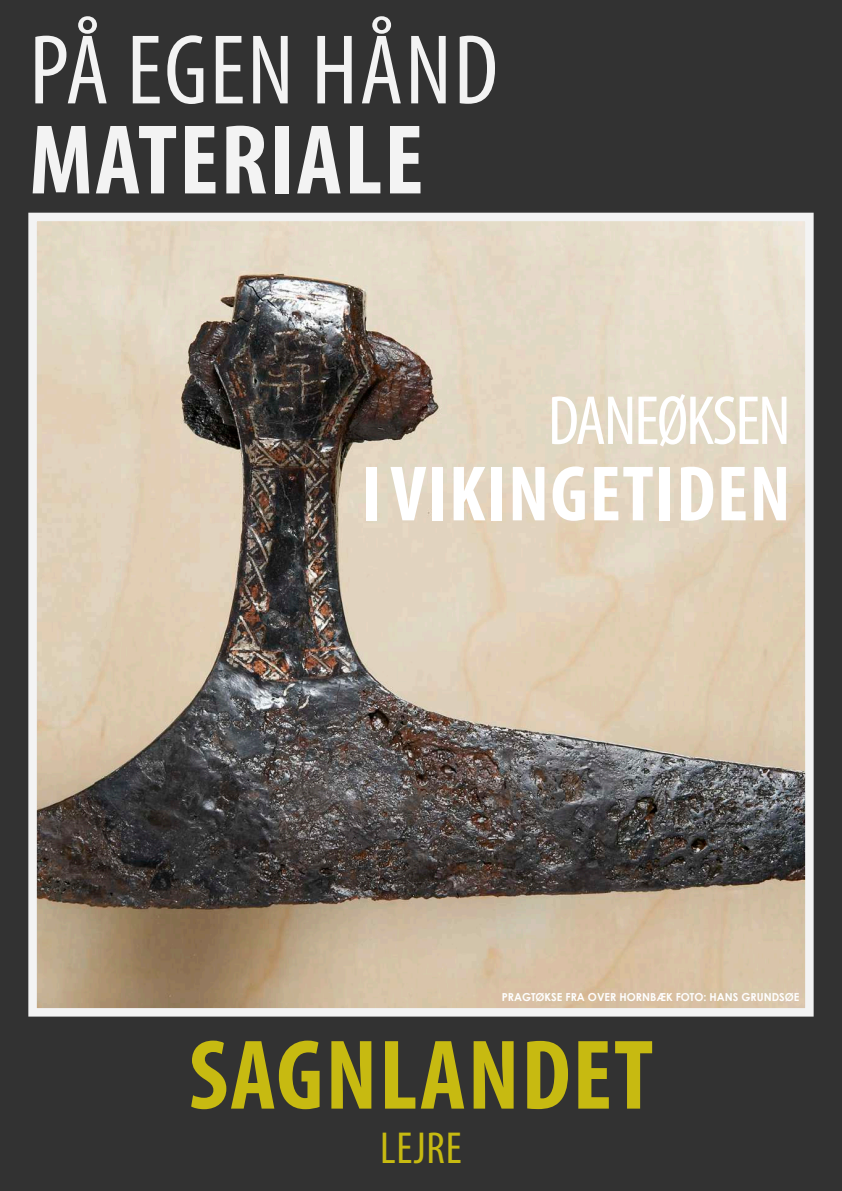
<style>
.page{position:relative;width:842px;height:1191px;background:#323232}
.page>*{position:absolute;margin:0;border:0;box-sizing:border-box;transform-origin:0 0}
.t1{font:700 condensed 100px "Myriad Pro";letter-spacing:.02em;color:#c7ba11}
.t2{font:condensed 100px "Myriad Pro";letter-spacing:.02em;color:#f3f3f3}
.t3{font:700 condensed 100px "Myriad Pro";letter-spacing:.02em;color:#f3f3f3}
.t4{font:700 condensed 79.2px "Myriad Pro";letter-spacing:.02em;color:#fff}
.t5{font:condensed 70.2px "Myriad Pro";letter-spacing:-.03em;color:#fff}
.t6{font:condensed 45px "Myriad Pro";letter-spacing:.02em;color:#c7ba11}
.t7{font:700 11px "Century Gothic";color:#fff}
</style>
<div class="page">
<img style="left:38px;top:223px;width:766px;height:783px">
<div style="left:28px;top:213px;width:786px;height:803px;border:9px solid #f3f3f3"></div>
<h1 class="t2" style="left:29px;top:10px;width:470px">PÅ EGEN HÅND</h1>
<h1 class="t3" style="left:29px;top:98px;width:396px">MATERIALE</h1>
<h3 class="t5" style="left:548px;top:378px;width:244px">DANEØKSEN</h3>
<h2 class="t4" style="left:362px;top:444px;width:430px">I VIKINGETIDEN</h2>
<p class="t7" style="left:502px;top:989px;width:299px">PRAGTØKSE FRA OVER HORNBÆK FOTO: HANS GRUNDSØE</p>
<h1 class="t1" style="left:189px;top:1012px;width:466px">SAGNLANDET</h1>
<h3 class="t6" style="left:380px;top:1120px;width:83px">LEJRE</h3>
</div>
